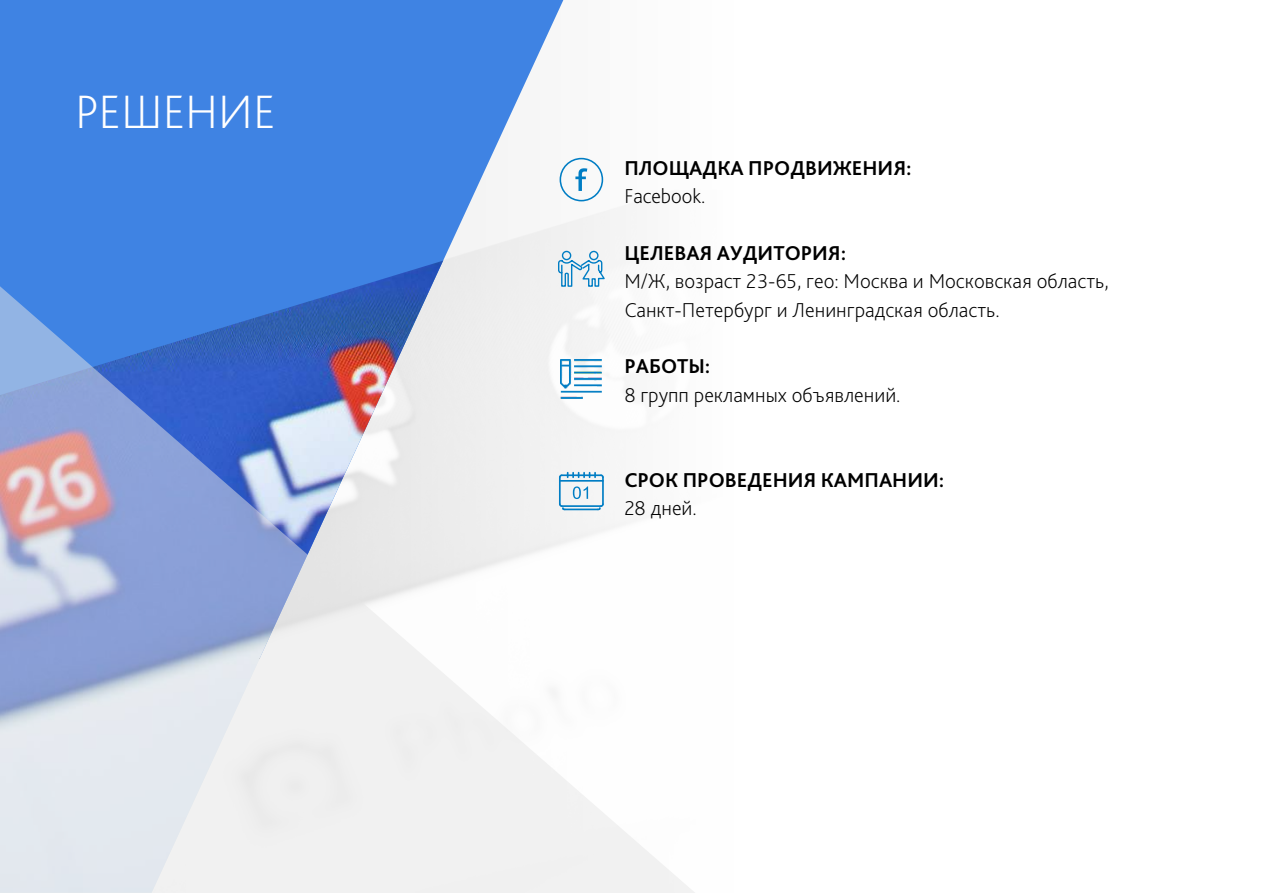
<style>
.page{position:relative;width:1263px;height:893px;background:#fff}
.page>*{position:absolute;margin:0;border:0;box-sizing:border-box;transform-origin:0 0}
.t1{font:200 49.05px "Bliss Pro";color:#fff}
.t2{font:200 21px/28.3px "Bliss Pro";color:#000}
.t3{font:700 21px "Bliss Pro";color:#000}
</style>
<div class="page">
<svg style="left:0;top:0;width:563px;height:190px;background:#4d8be4"></svg>
<img style="left:0;top:190px;width:563px;height:96px">
<svg style="left:0;top:286px;width:695px;height:607px"></svg>
<div style="left:560px;top:158px;width:43px;height:43px;border:2px solid #007dc4;border-radius:50%"></div>
<svg style="left:575px;top:168px;width:12px;height:23px"></svg>
<svg style="left:557px;top:250px;width:50px;height:37px"></svg>
<img style="left:561px;top:360px;width:41px;height:38px">
<hr style="left:559px;top:477px;width:2px;height:27px;background:#007dc4">
<hr style="left:562px;top:505px;width:39px;height:2px;background:#007dc4">
<svg style="left:558px;top:502px;width:8px;height:9px"></svg>
<hr style="left:565px;top:509px;width:33px;height:1px;background:#007dc4">
<svg style="left:596px;top:502px;width:9px;height:9px"></svg>
<hr style="left:560px;top:480px;width:43px;height:2px;background:#007dc4">
<svg style="left:558px;top:473px;width:47px;height:6px"></svg>
<hr style="left:602px;top:477px;width:2px;height:27px;background:#007dc4">
<svg style="left:573px;top:486px;width:15px;height:13px"></svg>
<h1 class="t1" style="left:75px;top:93px;width:202px">РЕШЕНИЕ</h1>
<p class="t3" style="left:624px;top:160px;width:289px">ПЛОЩАДКА ПРОДВИЖЕНИЯ:</p>
<p class="t2" style="left:624px;top:184px;width:83px">Facebook.</p>
<p class="t3" style="left:624px;top:245px;width:223px">ЦЕЛЕВАЯ АУДИТОРИЯ:</p>
<p class="t2" style="left:624px;top:269px;width:486px">М/Ж, возраст 23-65, гео: Москва и Московская область,<br>Санкт-Петербург и Ленинградская область.</p>
<p class="t3" style="left:624px;top:358px;width:88px">РАБОТЫ:</p>
<p class="t2" style="left:624px;top:383px;width:278px">8 групп рекламных объявлений.</p>
<p class="t3" style="left:624px;top:472px;width:321px">СРОК ПРОВЕДЕНИЯ КАМПАНИИ:</p>
<p class="t2" style="left:624px;top:496px;width:74px">28 дней.</p>
</div>
